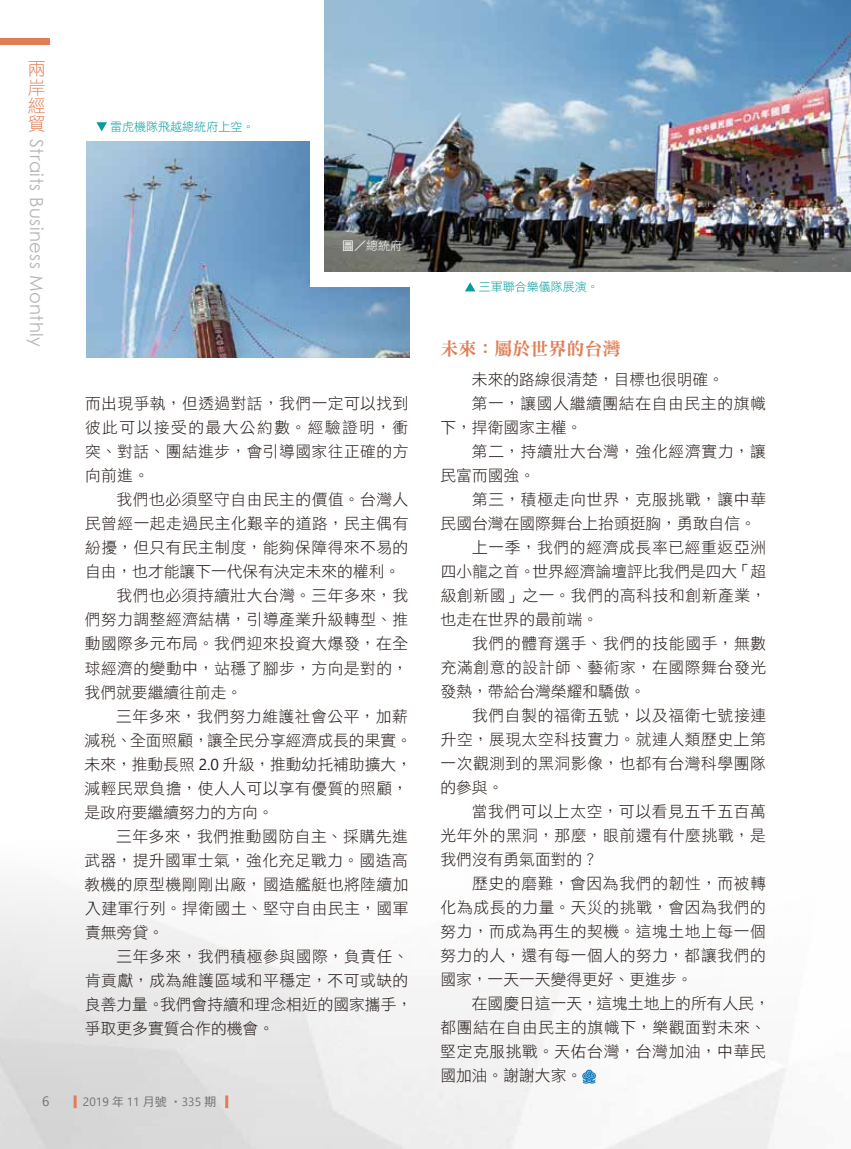
<style>
.page{position:relative;width:851px;height:1149px;background:#fff}
.page>*{position:absolute;margin:0;border:0;box-sizing:border-box;transform-origin:0 0}
.t1{font:18px "Century Gothic";letter-spacing:.025em;color:#b5b6b6}
.t2{font:18px "DF Ming Std W9";color:#df7e56}
.t3{font:18px/18.5px "DF Hei Std W3";color:#df7e56;text-align:justify}
.t4{font:15.75px/24px "DF Hei Std W3";letter-spacing:.03em;color:#221815;text-align:justify}
.t5{font:15.75px "DF Hei Std W3";color:#221815}
.t6{font:13.5px "Ebrima";color:#727171}
.t7{font:12px "DF Hei Std W3";color:#009e9d}
.t8{font:12px "Nirmala UI";color:#727171}
.t9{font:12px "DF Hei Std W3";color:#fff}
.s1{font-family:"DF Hei Std W5"}
.s2{font-family:"Ebrima"}
.s3{font-family:"DF Ming Std W7"}
</style>
<div class="page">
<img style="left:0;top:890px;width:786px;height:258px">
<svg style="left:74px;top:1095px;width:3px;height:12px"></svg>
<svg style="left:225px;top:1095px;width:3px;height:12px"></svg>
<div style="left:0;top:38px;width:50px;height:7px;background:#df7e56"></div>
<svg style="left:582px;top:1069px;width:14px;height:14px"></svg>
<svg style="left:96px;top:122px;width:11px;height:9px"></svg>
<img style="left:86px;top:141px;width:324px;height:217px">
<div style="left:310px;top:98px;width:219px;height:188px;background:#fff"></div>
<img style="left:325px;top:0;width:525px;height:271px">
<svg style="left:465px;top:282px;width:10px;height:9px"></svg>
<p class="t3" style="left:28px;top:59px;width:19px">兩岸經貿</p>
<p class="t1" style="left:49px;top:139px;width:209px;rotate:90deg">Straits Business Monthly</p>
<p class="t7" style="left:110px;top:120px;width:145px">雷虎機隊飛越總統府上空。</p>
<p class="t9" style="left:342px;top:239px;width:62px"><span class="s1">圖／</span>總統府</p>
<p class="t4" style="left:85px;top:391px;width:325px">而出現爭執，但透過對話，我們一定可以找到彼此可以接受的最大公約數。經驗證明，衝突、對話、團結進步，會引導國家往正確的方向前進。</p>
<p class="t4" style="left:117px;top:487px;width:293px">我們也必須堅守自由民主的價值。台灣人</p>
<p class="t4" style="left:85px;top:511px;width:325px">民曾經一起走過民主化艱辛的道路，民主偶有</p>
<p class="t4" style="left:85px;top:535px;width:325px">紛擾，但只有民主制度，能夠保障得來不易的</p>
<p class="t5" style="left:85px;top:563px;width:316px">自由，也才能讓下一代保有決定未來的權利。</p>
<p class="t4" style="left:116px;top:583px;width:293px">我們也必須持續壯大台灣。三年多來，我</p>
<p class="t4" style="left:85px;top:607px;width:325px">們努力調整經濟結構，引導產業升級轉型、推</p>
<p class="t4" style="left:85px;top:631px;width:325px">動國際多元布局。我們迎來投資大爆發，在全</p>
<p class="t4" style="left:85px;top:655px;width:325px">球經濟的變動中，站穩了腳步，方向是對的，</p>
<p class="t5" style="left:85px;top:683px;width:159px">我們就要繼續往前走。</p>
<p class="t4" style="left:116px;top:703px;width:293px">三年多來，我們努力維護社會公平，加薪</p>
<p class="t5" style="left:85px;top:731px;width:329px">減稅、全面照顧，讓全民分享經濟成長的果實。</p>
<p class="t5" style="left:85px;top:755px;width:329px">未來，推動長照 <span class="s2">2.0</span> 升級，推動幼托補助擴大，</p>
<p class="t4" style="left:85px;top:775px;width:325px">減輕民眾負擔，使人人可以享有優質的照顧，</p>
<p class="t5" style="left:84px;top:803px;width:190px">是政府要繼續努力的方向。</p>
<p class="t4" style="left:116px;top:823px;width:293px">三年多來，我們推動國防自主、採購先進</p>
<p class="t4" style="left:84px;top:847px;width:325px">武器，提升國軍士氣，強化充足戰力。國造高</p>
<p class="t4" style="left:84px;top:871px;width:325px">教機的原型機剛剛出廠，國造艦艇也將陸續加</p>
<p class="t4" style="left:85px;top:895px;width:325px">入建軍行列。捍衛國土、堅守自由民主，國軍</p>
<p class="t4" style="left:85px;top:919px;width:80px">責無旁貸。</p>
<p class="t4" style="left:116px;top:943px;width:293px">三年多來，我們積極參與國際，負責任、</p>
<p class="t4" style="left:85px;top:967px;width:325px">肯貢獻，成為維護區域和平穩定，不可或缺的</p>
<p class="t5" style="left:85px;top:995px;width:329px">良善力量。我們會持續和理念相近的國家攜手，</p>
<p class="t5" style="left:85px;top:1019px;width:190px">爭取更多實質合作的機會。</p>
<p class="t6" style="left:42px;top:1091px;width:9px">6</p>
<p class="t8" style="left:83px;top:1091px;width:135px">2019 <span class="s1">年</span> 11 <span class="s1">月號 ‧</span>335 <span class="s1">期</span></p>
<p class="t7" style="left:478px;top:280px;width:121px">三軍聯合樂儀隊展演。</p>
<p class="t2" style="left:440px;top:339px;width:181px">未來<span class="s3">：</span>屬於世界的台灣</p>
<p class="t5" style="left:472px;top:370px;width:253px">未來的路線很清楚，目標也很明確。</p>
<p class="t4" style="left:472px;top:391px;width:295px">第一，讓國人繼續團結在自由民主的旗幟</p>
<p class="t4" style="left:440px;top:415px;width:143px">下，捍衛國家主權。</p>
<p class="t4" style="left:472px;top:439px;width:295px">第二，持續壯大台灣，強化經濟實力，讓</p>
<p class="t4" style="left:440px;top:463px;width:96px">民富而國強。</p>
<p class="t4" style="left:472px;top:487px;width:295px">第三，積極走向世界，克服挑戰，讓中華</p>
<p class="t5" style="left:440px;top:514px;width:317px">民國台灣在國際舞台上抬頭挺胸，勇敢自信。</p>
<p class="t4" style="left:472px;top:535px;width:295px">上一季，我們的經濟成長率已經重返亞洲</p>
<p class="t5" style="left:440px;top:562px;width:327px">四小龍之首。世界經濟論壇評比我們是四大「超</p>
<p class="t4" style="left:440px;top:583px;width:327px">級創新國」之一。我們的高科技和創新產業，</p>
<p class="t5" style="left:440px;top:610px;width:159px">也走在世界的最前端。</p>
<p class="t4" style="left:472px;top:631px;width:295px">我們的體育選手、我們的技能國手，無數</p>
<p class="t4" style="left:440px;top:655px;width:327px">充滿創意的設計師、藝術家，在國際舞台發光</p>
<p class="t5" style="left:440px;top:682px;width:206px">發熱，帶給台灣榮耀和驕傲。</p>
<p class="t4" style="left:472px;top:703px;width:295px">我們自製的福衛五號，以及福衛七號接連</p>
<p class="t4" style="left:440px;top:727px;width:327px">升空，展現太空科技實力。就連人類歷史上第</p>
<p class="t4" style="left:440px;top:751px;width:327px">一次觀測到的黑洞影像，也都有台灣科學團隊</p>
<p class="t4" style="left:440px;top:775px;width:64px">的參與。</p>
<p class="t4" style="left:472px;top:799px;width:295px">當我們可以上太空，可以看見五千五百萬</p>
<p class="t4" style="left:440px;top:823px;width:327px">光年外的黑洞，那麼，眼前還有什麼挑戰，是</p>
<p class="t5" style="left:440px;top:850px;width:159px">我們沒有勇氣面對的？</p>
<p class="t4" style="left:472px;top:871px;width:295px">歷史的磨難，會因為我們的韌性，而被轉</p>
<p class="t4" style="left:440px;top:895px;width:327px">化為成長的力量。天災的挑戰，會因為我們的</p>
<p class="t4" style="left:440px;top:919px;width:327px">努力，而成為再生的契機。這塊土地上每一個</p>
<p class="t4" style="left:440px;top:943px;width:327px">努力的人，還有每一個人的努力，都讓我們的</p>
<p class="t5" style="left:440px;top:970px;width:253px">國家，一天一天變得更好、更進步。</p>
<p class="t5" style="left:472px;top:994px;width:299px">在國慶日這一天，這塊土地上的所有人民，</p>
<p class="t4" style="left:440px;top:1015px;width:327px">都團結在自由民主的旗幟下，樂觀面對未來、</p>
<p class="t4" style="left:440px;top:1039px;width:327px">堅定克服挑戰。天佑台灣，台灣加油，中華民</p>
<p class="t4" style="left:440px;top:1063px;width:143px">國加油。謝謝大家。</p>
</div>
